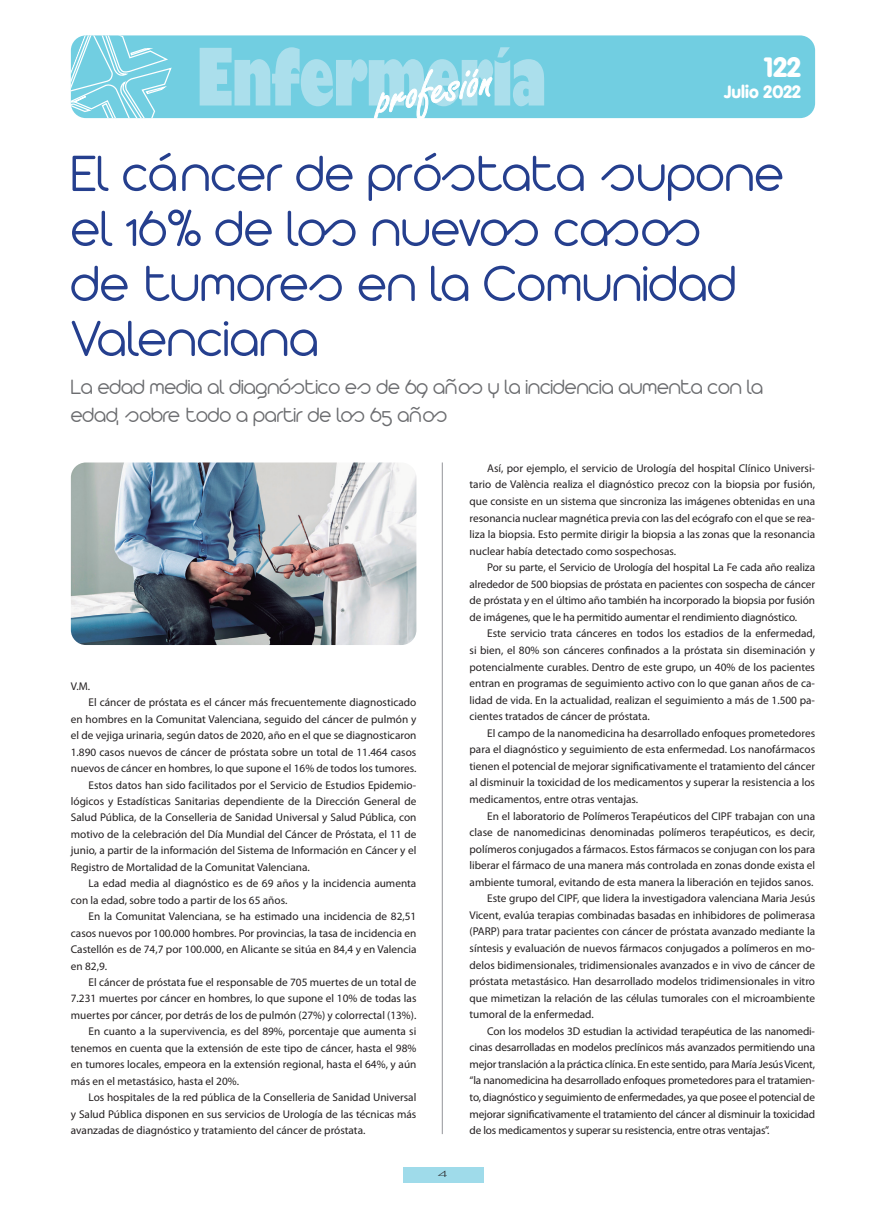
<style>
.page{position:relative;width:886px;height:1205px;background:#fff}
.page>*{position:absolute;margin:0;border:0;box-sizing:border-box;transform-origin:0 0}
.t1{font:300 55px/55px "Arista 2.0 Alternate";letter-spacing:.01em;color:#253f8e}
.t2{font:900 27.5px "VAG Rounded";color:#fff}
.t3{font:300 22.5px/27.5px "Arista 2.0 Alternate";color:#6c6d70}
.t4{font:900 17.5px "VAG Rounded";color:#fff}
.t5{font:11.25px/16.5px "Myriad Pro";color:#231f20;text-align:justify}
.t6{font:11.25px "Myriad Pro";color:#231f20}
.t7{font:300 8.12px "Futura";color:#231f20;scale:2 1}
</style>
<div class="page">
<div style="left:71px;top:35px;width:744px;height:83px;background:#71cee1;border-radius:15px"></div>
<svg style="left:71px;top:35px;width:102px;height:83px"></svg>
<svg style="left:200px;top:47px;width:344px;height:72px"></svg>
<div style="left:403px;top:1167px;width:80px;height:15px;background:#9fdbea"></div>
<img style="left:71px;top:462px;width:345px;height:183px">
<hr style="left:442px;top:462px;width:1px;height:672px;background:#a8a9ad">
<p class="t2" style="left:764px;top:50px;width:38px">122</p>
<p class="t4" style="left:724px;top:81px;width:78px">Julio 2022</p>
<p class="t1" style="left:71px;top:145px;width:714px">El cáncer de próstata supone el 16% de los nuevos casos</p>
<p class="t1" style="left:71px;top:255px;width:667px">de tumores en la Comunidad<br>Valenciana</p>
<p class="t3" style="left:71px;top:373px;width:694px">La edad media al diagnóstico es de 69 años y la incidencia aumenta con la edad, sobre todo a partir de los 65 años</p>
<p class="t6" style="left:71px;top:680px;width:21px">V.M.</p>
<p class="t5" style="left:71px;top:694px;width:347px;text-indent:18px">El cáncer de próstata es el cáncer más frecuentemente diagnosticado en hombres en la Comunitat Valenciana, seguido del cáncer de pulmón y el de vejiga urinaria, según datos de 2020, año en el que se diagnosticaron 1.890 casos nuevos de cáncer de próstata sobre un total de 11.464 casos nuevos de cáncer en hombres, lo que supone el 16% de todos los tumores.</p>
<p class="t5" style="left:71px;top:777px;width:347px;text-indent:18px">Estos datos han sido facilitados por el Servicio de Estudios Epidemio&shy;lógicos y Estadísticas Sanitarias dependiente de la Dirección General de Salud Pública, de la Conselleria de Sanidad Universal y Salud Pública, con motivo de la celebración del Día Mundial del Cáncer de Próstata, el 11 de junio, a partir de la información del Sistema de Información en Cáncer y el Registro de Mortalidad de la Comunitat Valenciana.</p>
<p class="t5" style="left:71px;top:875px;width:347px;text-indent:18px">La edad media al diagnóstico es de 69 años y la incidencia aumenta con la edad, sobre todo a partir de los 65 años.</p>
<p class="t5" style="left:71px;top:908px;width:347px;text-indent:18px">En la Comunitat Valenciana, se ha estimado una incidencia de 82,51 casos nuevos por 100.000 hombres. Por provincias, la tasa de incidencia en Castellón es de 74,7 por 100.000, en Alicante se sitúa en 84,4 y en Valencia en 82,9.</p>
<p class="t5" style="left:71px;top:974px;width:347px;text-indent:18px">El cáncer de próstata fue el responsable de 705 muertes de un total de 7.231 muertes por cáncer en hombres, lo que supone el 10% de todas las muertes por cáncer, por detrás de los de pulmón (27%) y colorrectal (13%).</p>
<p class="t5" style="left:71px;top:1023px;width:347px;text-indent:18px">En cuanto a la supervivencia, es del 89%, porcentaje que aumenta si tenemos en cuenta que la extensión de este tipo de cáncer, hasta el 98% en tumores locales, empeora en la extensión regional, hasta el 64%, y aún más en el metastásico, hasta el 20%.</p>
<p class="t5" style="left:71px;top:1089px;width:347px;text-indent:18px">Los hospitales de la red pública de la Conselleria de Sanidad Universal y Salud Pública disponen en sus servicios de Urología de las técnicas más avanzadas de diagnóstico y tratamiento del cáncer de próstata.</p>
<p class="t7" style="left:438px;top:1169px;width:7px">4</p>
<p class="t5" style="left:469px;top:460px;width:347px;text-indent:18px">Así, por ejemplo, el servicio de Urología del hospital Clínico Universi&shy;tario de València realiza el diagnóstico precoz con la biopsia por fusión, que consiste en un sistema que sincroniza las imágenes obtenidas en una resonancia nuclear magnética previa con las del ecógrafo con el que se rea&shy;liza la biopsia. Esto permite dirigir la biopsia a las zonas que la resonancia nuclear había detectado como sospechosas.</p>
<p class="t5" style="left:469px;top:559px;width:347px;text-indent:18px">Por su parte, el Servicio de Urología del hospital La Fe cada año realiza alrededor de 500 biopsias de próstata en pacientes con sospecha de cáncer de próstata y en el último año también ha incorporado la biopsia por fusión de imágenes, que le ha permitido aumentar el rendimiento diagnóstico.</p>
<p class="t5" style="left:469px;top:625px;width:347px;text-indent:18px">Este servicio trata cánceres en todos los estadios de la enfermedad, si bien, el 80% son cánceres confinados a la próstata sin diseminación y potencialmente curables. Dentro de este grupo, un 40% de los pacientes entran en programas de seguimiento activo con lo que ganan años de ca&shy;lidad de vida. En la actualidad, realizan el seguimiento a más de 1.500 pa&shy;cientes tratados de cáncer de próstata.</p>
<p class="t5" style="left:469px;top:725px;width:347px;text-indent:18px">El campo de la nanomedicina ha desarrollado enfoques prometedores para el diagnóstico y seguimiento de esta enfermedad. Los nanofármacos tienen el potencial de mejorar significativamente el tratamiento del cáncer al disminuir la toxicidad de los medicamentos y superar la resistencia a los medicamentos, entre otras ventajas.</p>
<p class="t5" style="left:469px;top:808px;width:347px;text-indent:18px">En el laboratorio de Polímeros Terapéuticos del CIPF trabajan con una clase de nanomedicinas denominadas polímeros terapéuticos, es decir, polímeros conjugados a fármacos. Estos fármacos se conjugan con los para liberar el fármaco de una manera más controlada en zonas donde exista el ambiente tumoral, evitando de esta manera la liberación en tejidos sanos.</p>
<p class="t5" style="left:469px;top:890px;width:347px;text-indent:18px">Este grupo del CIPF, que lidera la investigadora valenciana Maria Jesús Vicent, evalúa terapias combinadas basadas en inhibidores de polimerasa (PARP) para tratar pacientes con cáncer de próstata avanzado mediante la síntesis y evaluación de nuevos fármacos conjugados a polímeros en mo&shy;delos bidimensionales, tridimensionales avanzados e in vivo de cáncer de próstata metastásico. Han desarrollado modelos tridimensionales in vitro que mimetizan la relación de las células tumorales con el microambiente tumoral de la enfermedad.</p>
<p class="t5" style="left:469px;top:1023px;width:347px;text-indent:18px">Con los modelos 3D estudian la actividad terapéutica de las nanomedi&shy;cinas desarrolladas en modelos preclínicos más avanzados permitiendo una mejor translación a la práctica clínica. En este sentido, para María Jesús Vicent, “la nanomedicina ha desarrollado enfoques prometedores para el tratamien&shy;to, diagnóstico y seguimiento de enfermedades, ya que posee el potencial de mejorar significativamente el tratamiento del cáncer al disminuir la toxicidad de los medicamentos y superar su resistencia, entre otras ventajas”.</p>
</div>
